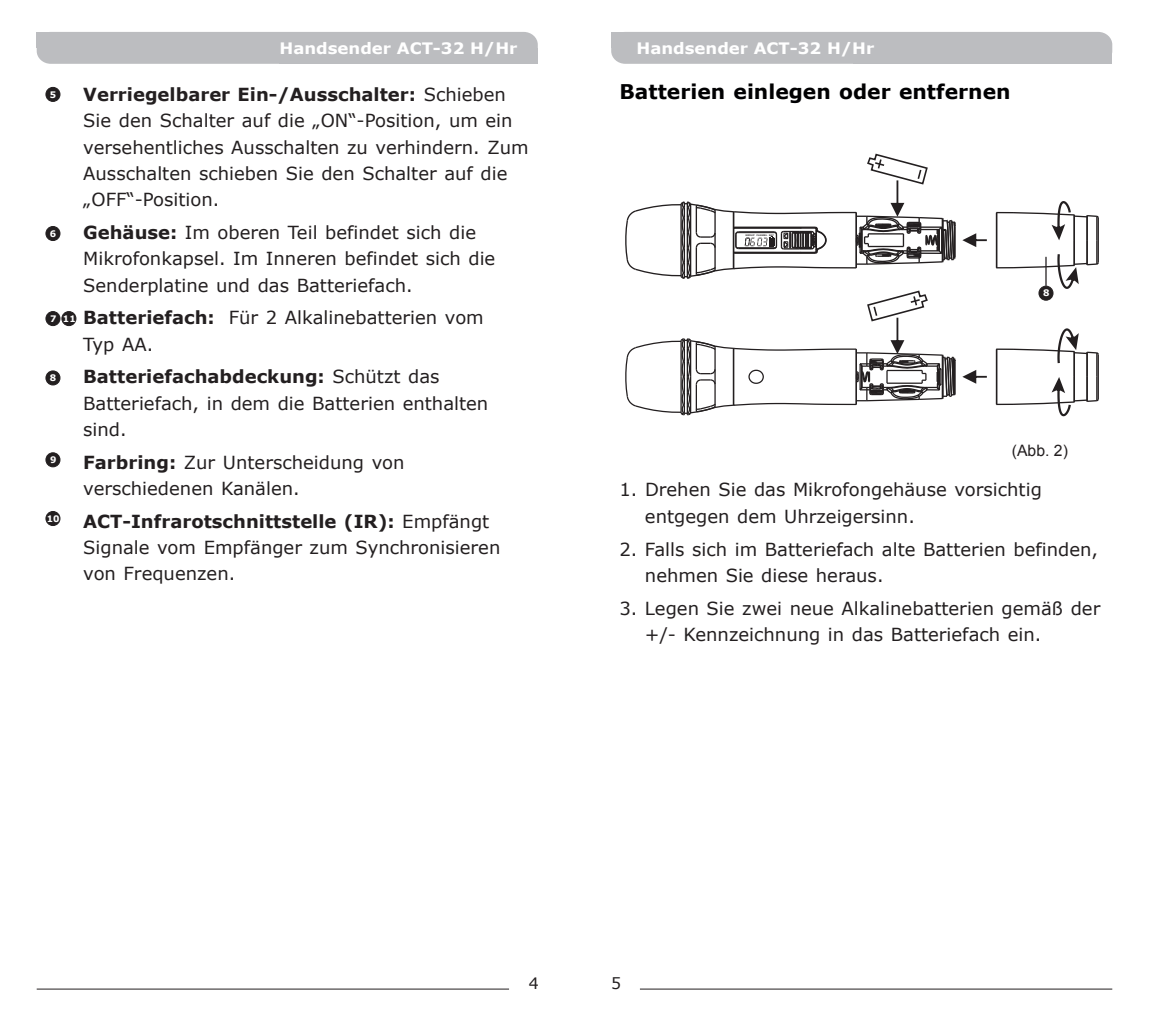
<style>
.page{position:relative;width:1149px;height:1021px;background:#fff}
.page>*{position:absolute;margin:0;border:0;box-sizing:border-box;transform-origin:0 0}
.t1{font:700 20.25px "Verdana";color:#000002}
.t2{font:18px/26.3px "Verdana";color:#231f20}
.t3{font:700 15.75px "Verdana";color:#fff;scale:1.05 1}
.t4{font:15.75px "Arial";color:#231f20}
.t5{font:15.75px "Verdana";color:#231f20}
.t6{font:700 9px "Verdana";color:#fff}
.t7{font:700 2.25px "Arial";letter-spacing:.055em;color:#231f20;scale:1.05 1}
.s1{font-weight:700}
</style>
<div class="page">
<div style="left:37px;top:32px;width:500px;height:32px;background:#bcbdc0;border-radius:13px"></div>
<div style="left:37px;top:32px;width:242px;height:16px;background:#bcbdc0"></div>
<div style="left:279px;top:48px;width:258px;height:16px;background:#bcbdc0"></div>
<div style="left:611px;top:32px;width:500px;height:32px;background:#bcbdc0;border-radius:13px"></div>
<div style="left:611px;top:32px;width:242px;height:16px;background:#bcbdc0"></div>
<div style="left:853px;top:48px;width:258px;height:16px;background:#bcbdc0"></div>
<hr style="left:37px;top:988px;width:472px;height:1px;background:#231f20">
<hr style="left:639px;top:988px;width:472px;height:1px;background:#231f20">
<div style="left:46px;top:226px;width:14px;height:14px;background:#231f20;border-radius:50%"></div>
<div style="left:46px;top:226px;width:14px;height:15px;border:1px solid #231f20;border-radius:50%"></div>
<div style="left:46px;top:87px;width:14px;height:14px;background:#231f20;border-radius:50%"></div>
<div style="left:46px;top:87px;width:14px;height:15px;border:1px solid #231f20;border-radius:50%"></div>
<div style="left:46px;top:311px;width:14px;height:14px;background:#231f20;border-radius:50%"></div>
<div style="left:46px;top:311px;width:14px;height:15px;border:1px solid #231f20;border-radius:50%"></div>
<div style="left:62px;top:311px;width:14px;height:14px;background:#231f20;border-radius:50%"></div>
<div style="left:62px;top:311px;width:14px;height:15px;border:1px solid #231f20;border-radius:50%"></div>
<div style="left:46px;top:371px;width:14px;height:14px;background:#231f20;border-radius:50%"></div>
<div style="left:46px;top:370px;width:14px;height:15px;border:1px solid #231f20;border-radius:50%"></div>
<div style="left:46px;top:453px;width:14px;height:14px;background:#231f20;border-radius:50%"></div>
<div style="left:46px;top:452px;width:14px;height:15px;border:1px solid #231f20;border-radius:50%"></div>
<div style="left:46px;top:511px;width:14px;height:14px;background:#231f20;border-radius:50%"></div>
<div style="left:46px;top:511px;width:14px;height:15px;border:1px solid #231f20;border-radius:50%"></div>
<svg style="left:995px;top:201px;width:104px;height:88px"></svg>
<svg style="left:995px;top:328px;width:104px;height:88px"></svg>
<svg style="left:962px;top:233px;width:24px;height:14px"></svg>
<div style="left:1038px;top:286px;width:14px;height:14px;background:#231f20;border-radius:50%"></div>
<div style="left:1038px;top:286px;width:14px;height:14px;border:1px solid #231f20;border-radius:50%"></div>
<hr style="left:1044px;top:257px;width:2px;height:28px;background:#231f20">
<svg style="left:962px;top:370px;width:24px;height:14px"></svg>
<svg style="left:625px;top:153px;width:331px;height:263px"></svg>
<p class="t3" style="left:279px;top:37px;width:228px">Handsender ACT-32 H/Hr</p>
<p class="t3" style="left:636px;top:37px;width:228px">Handsender ACT-32 H/Hr</p>
<p class="t6" style="left:50px;top:88px;width:8px">5</p>
<p class="t6" style="left:50px;top:227px;width:8px">6</p>
<p class="t6" style="left:50px;top:312px;width:27px">7 11</p>
<p class="t6" style="left:50px;top:371px;width:8px">8</p>
<p class="t6" style="left:50px;top:453px;width:8px">9</p>
<p class="t6" style="left:47px;top:512px;width:14px">10</p>
<p class="t2" style="left:83px;top:81px;width:447px"><span class="s1">Verriegelbarer Ein-/Ausschalter:</span> Schieben Sie den Schalter auf die „ON“-Position, um ein versehentliches Ausschalten zu verhindern. Zum Ausschalten schieben Sie den Schalter auf die „OFF“-Position.</p>
<p class="t2" style="left:83px;top:219px;width:413px"><span class="s1">Gehäuse:</span> Im oberen Teil befindet sich die<br>Mikrofonkapsel. Im Inneren befindet sich die<br>Senderplatine und das Batteriefach.</p>
<p class="t2" style="left:83px;top:304px;width:402px"><span class="s1">Batteriefach:</span> Für 2 Alkalinebatterien vom<br>Typ AA.</p>
<p class="t2" style="left:83px;top:363px;width:406px"><span class="s1">Batteriefachabdeckung:</span> Schützt das<br>Batteriefach, in dem die Batterien enthalten sind.</p>
<p class="t2" style="left:83px;top:449px;width:323px"><span class="s1">Farbring:</span> Zur Unterscheidung von verschiedenen Kanälen.</p>
<p class="t2" style="left:83px;top:508px;width:418px"><span class="s1">ACT-Infrarotschnittstelle (IR):</span> Empfängt<br>Signale vom Empfänger zum Synchronisieren von Frequenzen.</p>
<p class="t1" style="left:619px;top:77px;width:392px">Batterien einlegen oder entfernen</p>
<p class="t7" style="left:745px;top:233px;width:29px">GROUP CHANNEL BAT</p>
<p class="t6" style="left:1042px;top:287px;width:8px">8</p>
<p class="t4" style="left:1011px;top:440px;width:58px">(Abb. 2)</p>
<p class="t2" style="left:644px;top:476px;width:398px;text-indent:-25px">1. Drehen Sie das Mikrofongehäuse vorsichtig entgegen dem Uhrzeigersinn.</p>
<p class="t2" style="left:644px;top:535px;width:454px;text-indent:-25px">2. Falls sich im Batteriefach alte Batterien befinden, nehmen Sie diese heraus.</p>
<p class="t2" style="left:644px;top:594px;width:457px;text-indent:-26px">3. Legen Sie zwei neue Alkalinebatterien gemäß der +/- Kennzeichnung in das Batteriefach ein.</p>
<p class="t5" style="left:528px;top:972px;width:12px">4</p>
<p class="t5" style="left:611px;top:972px;width:12px">5</p>
</div>
